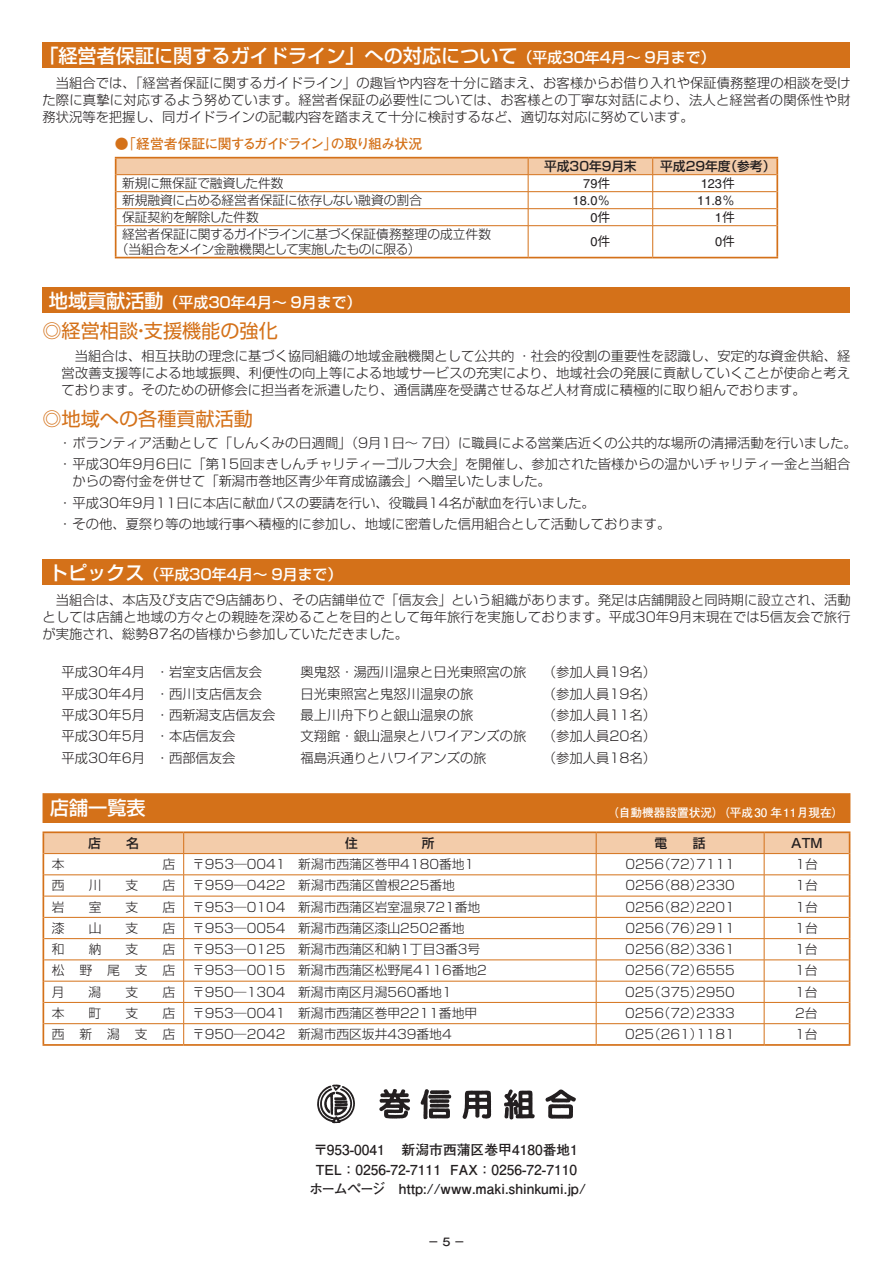
<style>
.page{position:relative;width:893px;height:1263px;background:#fff}
.page>*{position:absolute;margin:0;border:0;box-sizing:border-box;transform-origin:0 0}
.t1{font:500 19.2px "Shin Go Pro";color:#fff}
.t2{font:19.2px "Shin Go Pro";color:#d47119}
.t3{font:500 14.85px "Shin Go Pro";color:#fff}
.t4{font:700 13.8px "Futo Go B101 Pro";color:#231f20}
.t5{font:700 13.8px "Futo Go B101 Pro";letter-spacing:-.055em;color:#d47119}
.t6{font:300 13.35px/17px "Shin Go Pro";color:#231f20;text-align:justify}
.t7{font:300 12.75px "Shin Go Pro";color:#231f20}
.t8{font:300 12.75px/14.9px "Shin Go Pro";letter-spacing:-.035em;color:#231f20}
.t9{font:500 12.75px "Shin Go Pro";color:#231f20}
.t10{font:12.75px "Helvetica LT Std";color:#231f20}
.t11{font:300 12.75px "Shin Go Pro";letter-spacing:-.02em;color:#231f20}
.t12{font:700 11.7px "Futo Go B101 Pro";color:#fff}
.t13{font:500 10.65px "Gothic MB101 Pro";color:#231f20}
.s1{font-size:14.85px}
.s2{font-family:"Gothic BBB Pro";font-weight:500}
.s3{font-size:19.2px}
</style>
<div class="page">
<div style="left:43px;top:287px;width:807px;height:26px;background:#d47119"></div>
<div style="left:43px;top:559px;width:807px;height:26px;background:#d47119"></div>
<hr style="left:43px;top:1044px;width:141px;height:2px;background:#d47119">
<hr style="left:184px;top:1044px;width:412px;height:2px;background:#d47119">
<hr style="left:596px;top:1044px;width:168px;height:2px;background:#d47119">
<hr style="left:764px;top:1044px;width:86px;height:2px;background:#d47119">
<hr style="left:43px;top:831px;width:141px;height:2px;background:#d47119">
<hr style="left:184px;top:831px;width:412px;height:2px;background:#d47119">
<hr style="left:596px;top:831px;width:168px;height:2px;background:#d47119">
<hr style="left:764px;top:831px;width:86px;height:2px;background:#d47119">
<svg style="left:43px;top:832px;width:807px;height:212px"></svg>
<div style="left:43px;top:794px;width:807px;height:28px;background:#d47119"></div>
<div style="left:43px;top:793px;width:807px;height:30px;border:1px solid #d47119"></div>
<svg style="left:379px;top:1089px;width:31px;height:29px"></svg>
<svg style="left:462px;top:1090px;width:29px;height:29px"></svg>
<svg style="left:545px;top:1089px;width:31px;height:30px"></svg>
<svg style="left:317px;top:1084px;width:38px;height:39px"></svg>
<svg style="left:504px;top:1089px;width:31px;height:30px"></svg>
<svg style="left:420px;top:1089px;width:32px;height:30px"></svg>
<hr style="left:115px;top:157px;width:413px;height:1px;background:#d47119">
<hr style="left:528px;top:157px;width:125px;height:1px;background:#d47119">
<hr style="left:653px;top:157px;width:125px;height:1px;background:#d47119">
<svg style="left:115px;top:158px;width:663px;height:99px"></svg>
<hr style="left:653px;top:191px;width:123px;height:1px;background:#d47119">
<hr style="left:653px;top:208px;width:123px;height:1px;background:#d47119">
<hr style="left:115px;top:226px;width:2px;height:31px;background:#d47119">
<hr style="left:117px;top:225px;width:411px;height:1px;background:#d47119">
<hr style="left:115px;top:257px;width:413px;height:1px;background:#d47119">
<hr style="left:528px;top:226px;width:1px;height:31px;background:#d47119">
<hr style="left:528px;top:225px;width:125px;height:1px;background:#d47119">
<hr style="left:528px;top:257px;width:125px;height:1px;background:#d47119">
<hr style="left:652px;top:226px;width:1px;height:31px;background:#d47119">
<hr style="left:653px;top:225px;width:123px;height:1px;background:#d47119">
<hr style="left:776px;top:226px;width:2px;height:31px;background:#d47119">
<hr style="left:653px;top:257px;width:125px;height:1px;background:#d47119">
<div style="left:43px;top:43px;width:807px;height:25px;background:#d47119"></div>
<h1 class="t1" style="left:39px;top:39px;width:678px">「経営者保証に関するガイドライン」への対応について<span class="s1">（平成30年4月～ 9月まで）</span></h1>
<p class="t6" style="left:43px;top:73px;width:810px">　当組合では、「経営者保証に関するガイドライン」の趣旨や内容を十分に踏まえ、お客様からお借り入れや保証債務整理の相談を受けた際に真摯に対応するよう努めています。経営者保証の必要性については、お客様との丁寧な対話により、法人と経営者の関係性や財務状況等を把握し、同ガイドラインの記載内容を踏まえて十分に検討するなど、適切な対応に努めています。</p>
<p class="t5" style="left:115px;top:132px;width:309px">●「経営者保証に関するガイドライン」の取り組み状況</p>
<p class="t9" style="left:544px;top:156px;width:94px">平成30年9月末</p>
<p class="t9" style="left:660px;top:156px;width:117px">平成29年度（参考）</p>
<p class="t11" style="left:122px;top:173px;width:163px">新規に無保証で融資した件数</p>
<p class="t10" style="left:583px;top:176px;width:28px">79<span class="s2">件</span></p>
<p class="t10" style="left:701px;top:176px;width:36px">123<span class="s2">件</span></p>
<p class="t7" style="left:122px;top:190px;width:302px">新規融資に占める経営者保証に依存しない融資の割合</p>
<p class="t10" style="left:573px;top:193px;width:39px">18.0<span class="s2">％</span></p>
<p class="t10" style="left:697px;top:193px;width:39px">11.8<span class="s2">％</span></p>
<p class="t7" style="left:122px;top:207px;width:138px">保証契約を解除した件数</p>
<p class="t10" style="left:590px;top:210px;width:21px">0<span class="s2">件</span></p>
<p class="t10" style="left:715px;top:210px;width:21px">1<span class="s2">件</span></p>
<p class="t8" style="left:116px;top:225px;width:377px;text-indent:6px">経営者保証に関するガイドラインに基づく保証債務整理の成立件数（当組合をメイン金融機関として実施したものに限る）</p>
<p class="t10" style="left:590px;top:235px;width:21px">0<span class="s2">件</span></p>
<p class="t10" style="left:715px;top:235px;width:21px">0<span class="s2">件</span></p>
<p class="t3" style="left:49px;top:290px;width:314px"><span class="s3">地域貢献活動</span>（平成30年4月～ 9月まで）</p>
<h1 class="t2" style="left:43px;top:315px;width:237px">◎経営相談・支援機能の強化</h1>
<p class="t6" style="left:62px;top:346px;width:790px">　当組合は、相互扶助の理念に基づく協同組織の地域金融機関として公共的・社会的役割の重要性を認識し、安定的な資金供給、経営改善支援等による地域振興、利便性の向上等による地域サービスの充実により、地域社会の発展に貢献していくことが使命と考えております。そのための研修会に担当者を派遣したり、通信講座を受講させるなど人材育成に積極的に取り組んでおります。</p>
<h1 class="t2" style="left:43px;top:402px;width:212px">◎地域への各種貢献活動</h1>
<p class="t6" style="left:58px;top:431px;width:800px;line-height:21.3px">・ ボランティア活動として「しんくみの日週間」（9月1日～ 7日）に職員による営業店近くの公共的な場所の清掃活動を行いました。・ 平成30年9月6日に「第15回まきしんチャリティーゴルフ大会」を開催し、参加された皆様からの温かいチャリティー金と当組合</p>
<p class="t6" style="left:58px;top:469px;width:614px;line-height:21.3px;text-align:left;text-indent:14px">からの寄付金を併せて「新潟市巻地区青少年育成協議会」へ贈呈いたしました。<br>・ 平成30年9月11日に本店に献血バスの要請を行い、役職員14名が献血を行いました。<br>・ その他、夏祭り等の地域行事へ積極的に参加し、地域に密着した信用組合として活動しております。</p>
<p class="t3" style="left:49px;top:562px;width:295px"><span class="s3">トピックス</span>（平成30年4月～ 9月まで）</p>
<p class="t6" style="left:43px;top:590px;width:810px">　当組合は、本店及び支店で9店舗あり、その店舗単位で「信友会」という組織があります。発足は店舗開設と同時期に設立され、活動としては店舗と地域の方々との親睦を深めることを目的として毎年旅行を実施しております。平成30年9月末現在では5信友会で旅行が実施され、総勢87名の皆様から参加していただきました。</p>
<p class="t6" style="left:62px;top:662px;width:202px">平成30年4月 ・岩室支店信友会</p>
<p class="t6" style="left:301px;top:662px;width:357px">奥鬼怒・湯西川温泉と日光東照宮の旅 （参加人員19名）</p>
<p class="t6" style="left:62px;top:684px;width:202px">平成30年4月 ・西川支店信友会</p>
<p class="t6" style="left:301px;top:684px;width:174px">日光東照宮と鬼怒川温泉の旅</p>
<p class="t6" style="left:543px;top:684px;width:115px">（参加人員19名）</p>
<p class="t6" style="left:62px;top:705px;width:215px">平成30年5月 ・西新潟支店信友会</p>
<p class="t6" style="left:301px;top:705px;width:174px">最上川舟下りと銀山温泉の旅</p>
<p class="t6" style="left:543px;top:705px;width:115px">（参加人員11名）</p>
<p class="t6" style="left:62px;top:726px;width:175px">平成30年5月 ・本店信友会</p>
<p class="t6" style="left:301px;top:726px;width:357px">文翔館・銀山温泉とハワイアンズの旅 （参加人員20名）</p>
<p class="t6" style="left:62px;top:747px;width:175px">平成30年6月 ・西部信友会</p>
<p class="t6" style="left:301px;top:747px;width:188px">福島浜通りとハワイアンズの旅</p>
<p class="t6" style="left:543px;top:747px;width:115px">（参加人員18名）</p>
<h1 class="t1" style="left:50px;top:792px;width:97px">店舗一覧表</h1>
<p class="t12" style="left:607px;top:803px;width:238px">（自動機器設置状況）（平成30 年11月現在）</p>
<p class="t9" style="left:88px;top:832px;width:53px">店　　名</p>
<p class="t9" style="left:655px;top:832px;width:53px">電　　話</p>
<p class="t9" style="left:791px;top:832px;width:33px">ATM</p>
<p class="t7" style="left:52px;top:854px;width:14px">本</p>
<p class="t7" style="left:162px;top:854px;width:14px">店</p>
<p class="t7" style="left:192px;top:854px;width:284px">〒953─0041　新潟市西蒲区巻甲4180番地1</p>
<p class="t7" style="left:625px;top:854px;width:111px">0256（72）7111</p>
<p class="t7" style="left:795px;top:854px;width:24px">1台</p>
<p class="t7" style="left:52px;top:875px;width:14px">西</p>
<p class="t7" style="left:89px;top:875px;width:14px">川</p>
<p class="t7" style="left:126px;top:875px;width:14px">支</p>
<p class="t7" style="left:162px;top:875px;width:14px">店</p>
<p class="t7" style="left:192px;top:875px;width:264px">〒959─0422　新潟市西蒲区曽根225番地</p>
<p class="t7" style="left:625px;top:875px;width:111px">0256（88）2330</p>
<p class="t7" style="left:795px;top:875px;width:24px">1台</p>
<p class="t7" style="left:52px;top:896px;width:14px">岩</p>
<p class="t7" style="left:89px;top:896px;width:14px">室</p>
<p class="t7" style="left:126px;top:896px;width:14px">支</p>
<p class="t7" style="left:162px;top:896px;width:14px">店</p>
<p class="t7" style="left:192px;top:896px;width:290px">〒953─0104　新潟市西蒲区岩室温泉721番地</p>
<p class="t7" style="left:625px;top:896px;width:111px">0256（82）2201</p>
<p class="t7" style="left:795px;top:896px;width:24px">1台</p>
<p class="t7" style="left:52px;top:917px;width:14px">漆</p>
<p class="t7" style="left:89px;top:917px;width:14px">山</p>
<p class="t7" style="left:126px;top:917px;width:14px">支</p>
<p class="t7" style="left:162px;top:917px;width:14px">店</p>
<p class="t7" style="left:192px;top:917px;width:274px">〒953─0054　新潟市西蒲区漆山2502番地</p>
<p class="t7" style="left:625px;top:917px;width:111px">0256（76）2911</p>
<p class="t7" style="left:795px;top:917px;width:24px">1台</p>
<p class="t7" style="left:52px;top:939px;width:14px">和</p>
<p class="t7" style="left:89px;top:939px;width:14px">納</p>
<p class="t7" style="left:126px;top:939px;width:14px">支</p>
<p class="t7" style="left:162px;top:939px;width:14px">店</p>
<p class="t7" style="left:192px;top:939px;width:290px">〒953─0125　新潟市西蒲区和納1丁目3番3号</p>
<p class="t7" style="left:625px;top:939px;width:111px">0256（82）3361</p>
<p class="t7" style="left:795px;top:939px;width:24px">1台</p>
<p class="t7" style="left:52px;top:960px;width:125px">松野尾支店</p>
<p class="t7" style="left:192px;top:960px;width:296px">〒953─0015　新潟市西蒲区松野尾4116番地2</p>
<p class="t7" style="left:625px;top:960px;width:111px">0256（72）6555</p>
<p class="t7" style="left:795px;top:960px;width:24px">1台</p>
<p class="t7" style="left:52px;top:981px;width:14px">月</p>
<p class="t7" style="left:89px;top:981px;width:14px">潟</p>
<p class="t7" style="left:126px;top:981px;width:14px">支</p>
<p class="t7" style="left:162px;top:981px;width:14px">店</p>
<p class="t7" style="left:192px;top:981px;width:261px">〒950─1304　新潟市南区月潟560番地1</p>
<p class="t7" style="left:625px;top:981px;width:111px">025（375）2950</p>
<p class="t7" style="left:795px;top:981px;width:24px">1台</p>
<p class="t7" style="left:52px;top:1002px;width:14px">本</p>
<p class="t7" style="left:89px;top:1002px;width:14px">町</p>
<p class="t7" style="left:125px;top:1002px;width:14px">支</p>
<p class="t7" style="left:162px;top:1002px;width:14px">店</p>
<p class="t7" style="left:192px;top:1002px;width:287px">〒953─0041　新潟市西蒲区巻甲2211番地甲</p>
<p class="t7" style="left:625px;top:1002px;width:111px">0256（72）2333</p>
<p class="t7" style="left:795px;top:1002px;width:24px">2台</p>
<p class="t7" style="left:52px;top:1024px;width:125px">西新潟支店</p>
<p class="t7" style="left:192px;top:1024px;width:261px">〒950─2042　新潟市西区坂井439番地4</p>
<p class="t7" style="left:625px;top:1024px;width:111px">025（261）1181</p>
<p class="t7" style="left:795px;top:1024px;width:24px">1台</p>
<p class="t4" style="left:314px;top:1139px;width:265px">〒953-0041 新潟市西蒲区巻甲4180番地1</p>
<p class="t4" style="left:309px;top:1178px;width:278px">ホームページ　http://www.maki.shinkumi.jp/</p>
<p class="t4" style="left:316px;top:1158px;width:263px">TEL：0256-72-7111 FAX：0256-72-7110</p>
<p class="t13" style="left:428px;top:1233px;width:38px">－ 5 －</p>
</div>
